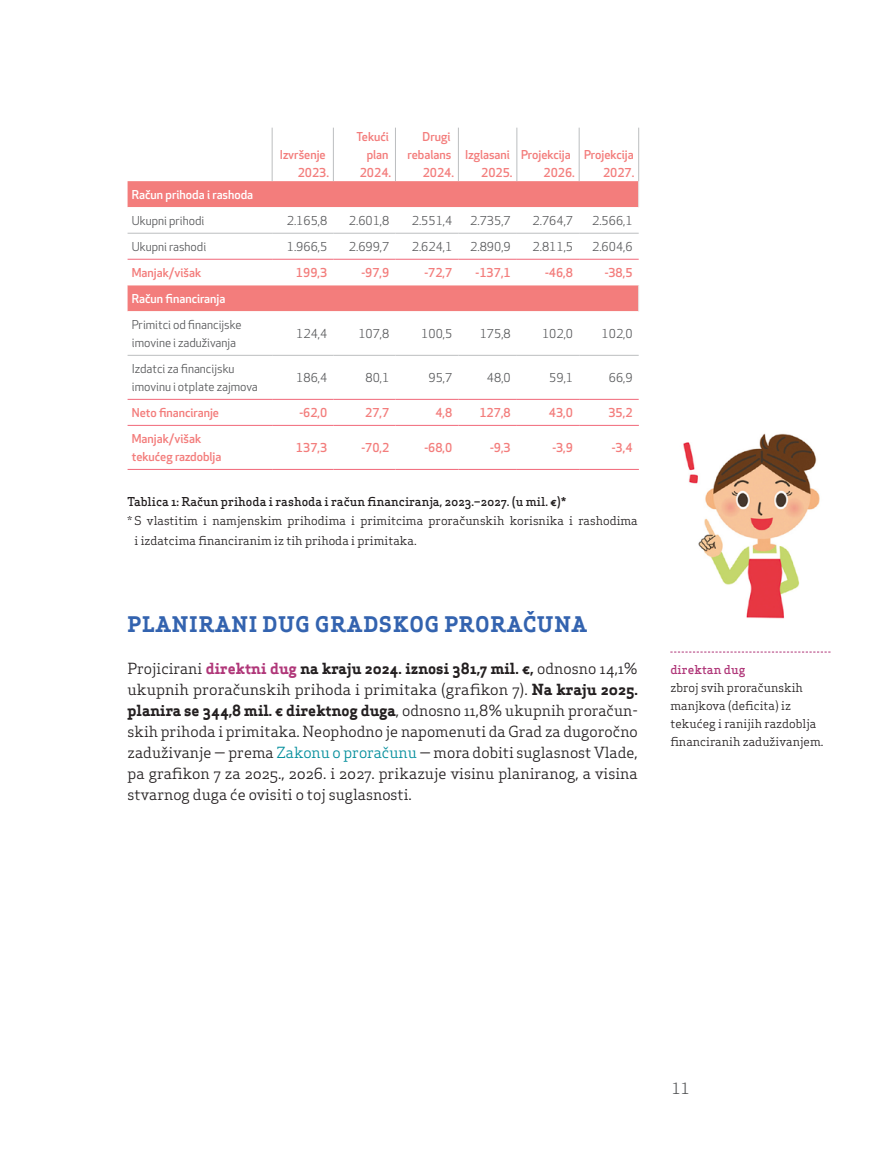
<style>
.page{position:relative;width:893px;height:1170px;background:#fff}
.page>*{position:absolute;margin:0;border:0;box-sizing:border-box;transform-origin:0 0}
.t1{font:700 21px "Apex Serif";letter-spacing:.05em;color:#3363af}
.t2{font:15px/21px "Apex Serif";color:#231f20;text-align:justify}
.t3{font:15px "Apex Serif";color:#58595b}
.t4{font:12px/18px "Apex New";color:#58595b}
.t5{font:500 12px/18px "Apex New";color:#f37d7c;text-align:right}
.t6{font:12px/18px "Apex Serif";color:#231f20}
.t7{font:500 12px "Apex Serif";color:#231f20}
.t8{font:500 12px "Apex New";color:#fff}
.t9{font:500 12px "Apex Serif";color:#b03779}
.s1{font-weight:700;color:#b03779}
.s2{font-weight:700}
.s3{color:#008d9b}
</style>
<div class="page">
<div style="left:128px;top:181px;width:510px;height:26px;background:#f37d7c"></div>
<svg style="left:128px;top:207px;width:511px;height:52px"></svg>
<svg style="left:128px;top:285px;width:511px;height:140px"></svg>
<svg style="left:638px;top:181px;width:1px;height:26px"></svg>
<svg style="left:638px;top:285px;width:1px;height:26px"></svg>
<hr style="left:128px;top:259px;width:144px;height:1px;background:#f16778">
<hr style="left:272px;top:259px;width:61px;height:1px;background:#f16778">
<hr style="left:333px;top:259px;width:62px;height:1px;background:#f16778">
<hr style="left:395px;top:259px;width:63px;height:1px;background:#f16778">
<hr style="left:458px;top:259px;width:59px;height:1px;background:#f16778">
<hr style="left:517px;top:259px;width:62px;height:1px;background:#f16778">
<hr style="left:579px;top:259px;width:60px;height:1px;background:#f16778">
<hr style="left:128px;top:399px;width:144px;height:1px;background:#f16778">
<hr style="left:272px;top:399px;width:61px;height:1px;background:#f16778">
<hr style="left:333px;top:399px;width:62px;height:1px;background:#f16778">
<hr style="left:395px;top:399px;width:63px;height:1px;background:#f16778">
<hr style="left:458px;top:399px;width:59px;height:1px;background:#f16778">
<hr style="left:517px;top:399px;width:62px;height:1px;background:#f16778">
<hr style="left:579px;top:399px;width:60px;height:1px;background:#f16778">
<hr style="left:128px;top:425px;width:144px;height:1px;background:#f16778">
<hr style="left:272px;top:425px;width:61px;height:1px;background:#f16778">
<hr style="left:333px;top:425px;width:62px;height:1px;background:#f16778">
<hr style="left:395px;top:425px;width:63px;height:1px;background:#f16778">
<hr style="left:458px;top:425px;width:59px;height:1px;background:#f16778">
<hr style="left:517px;top:425px;width:62px;height:1px;background:#f16778">
<hr style="left:579px;top:425px;width:60px;height:1px;background:#f16778">
<hr style="left:128px;top:469px;width:144px;height:1px;background:#f16778">
<hr style="left:272px;top:469px;width:61px;height:1px;background:#f16778">
<hr style="left:333px;top:469px;width:62px;height:1px;background:#f16778">
<hr style="left:395px;top:469px;width:63px;height:1px;background:#f16778">
<hr style="left:458px;top:469px;width:59px;height:1px;background:#f16778">
<hr style="left:517px;top:469px;width:62px;height:1px;background:#f16778">
<hr style="left:579px;top:469px;width:60px;height:1px;background:#f16778">
<hr style="left:272px;top:128px;width:1px;height:53px;background:#bcbec0">
<hr style="left:333px;top:128px;width:1px;height:53px;background:#bcbec0">
<hr style="left:395px;top:128px;width:1px;height:53px;background:#bcbec0">
<hr style="left:458px;top:128px;width:1px;height:53px;background:#bcbec0">
<hr style="left:517px;top:128px;width:1px;height:53px;background:#bcbec0">
<hr style="left:579px;top:128px;width:1px;height:53px;background:#bcbec0">
<hr style="left:638px;top:128px;width:1px;height:53px;background:#bcbec0">
<hr style="left:128px;top:233px;width:144px;height:1px;background:#bcbec0">
<hr style="left:272px;top:233px;width:61px;height:1px;background:#bcbec0">
<hr style="left:333px;top:233px;width:62px;height:1px;background:#bcbec0">
<hr style="left:395px;top:233px;width:63px;height:1px;background:#bcbec0">
<hr style="left:458px;top:233px;width:59px;height:1px;background:#bcbec0">
<hr style="left:517px;top:233px;width:62px;height:1px;background:#bcbec0">
<hr style="left:579px;top:233px;width:60px;height:1px;background:#bcbec0">
<hr style="left:128px;top:355px;width:144px;height:1px;background:#bcbec0">
<hr style="left:272px;top:355px;width:61px;height:1px;background:#bcbec0">
<hr style="left:333px;top:355px;width:62px;height:1px;background:#bcbec0">
<hr style="left:395px;top:355px;width:63px;height:1px;background:#bcbec0">
<hr style="left:458px;top:355px;width:59px;height:1px;background:#bcbec0">
<hr style="left:517px;top:355px;width:62px;height:1px;background:#bcbec0">
<hr style="left:579px;top:355px;width:60px;height:1px;background:#bcbec0">
<img style="left:683px;top:433px;width:137px;height:186px">
<svg style="left:670px;top:651px;width:160px;height:1px"></svg>
<p class="t5" style="left:280px;top:145px;width:51px">Izvršenje<br>2023.</p>
<p class="t5" style="left:356px;top:127px;width:36px">Tekući plan<br>2024.</p>
<p class="t5" style="left:423px;top:127px;width:29px">Drugi</p>
<p class="t5" style="left:407px;top:145px;width:45px">rebalans</p>
<p class="t5" style="left:423px;top:163px;width:33px">2024.</p>
<p class="t5" style="left:465px;top:145px;width:49px">Izglasani<br>2025.</p>
<p class="t5" style="left:543px;top:145px;width:33px;text-align:left;text-indent:-22px">Projekcija<br>2026.</p>
<p class="t5" style="left:584px;top:145px;width:52px">Projekcija<br>2027.</p>
<p class="t8" style="left:132px;top:186px;width:123px">Račun prihoda i rashoda</p>
<p class="t4" style="left:132px;top:211px;width:74px">Ukupni prihodi</p>
<p class="t4" style="left:287px;top:211px;width:42px">2.165,8</p>
<p class="t4" style="left:349px;top:211px;width:42px">2.601,8</p>
<p class="t4" style="left:412px;top:211px;width:42px">2.551,4</p>
<p class="t4" style="left:470px;top:211px;width:42px">2.735,7</p>
<p class="t4" style="left:533px;top:211px;width:42px">2.764,7</p>
<p class="t4" style="left:592px;top:211px;width:42px">2.566,1</p>
<p class="t4" style="left:132px;top:237px;width:76px">Ukupni rashodi</p>
<p class="t4" style="left:287px;top:237px;width:42px">1.966,5</p>
<p class="t4" style="left:349px;top:237px;width:42px">2.699,7</p>
<p class="t4" style="left:412px;top:237px;width:42px">2.624,1</p>
<p class="t4" style="left:470px;top:237px;width:42px">2.890,9</p>
<p class="t4" style="left:533px;top:237px;width:42px">2.811,5</p>
<p class="t4" style="left:592px;top:237px;width:42px">2.604,6</p>
<p class="t5" style="left:132px;top:263px;width:71px">Manjak/višak</p>
<p class="t5" style="left:296px;top:263px;width:33px">199,3</p>
<p class="t5" style="left:361px;top:263px;width:30px">-97,9</p>
<p class="t5" style="left:424px;top:263px;width:30px">-72,7</p>
<p class="t5" style="left:476px;top:263px;width:37px">-137,1</p>
<p class="t5" style="left:545px;top:263px;width:30px">-46,8</p>
<p class="t5" style="left:605px;top:263px;width:30px">-38,5</p>
<p class="t8" style="left:132px;top:290px;width:95px">Račun financiranja</p>
<p class="t4" style="left:132px;top:315px;width:111px">Primitci od financijske imovine i zaduživanja</p>
<p class="t4" style="left:296px;top:324px;width:33px">124,4</p>
<p class="t4" style="left:358px;top:324px;width:33px">107,8</p>
<p class="t4" style="left:421px;top:324px;width:33px">100,5</p>
<p class="t4" style="left:480px;top:324px;width:33px">175,8</p>
<p class="t4" style="left:542px;top:324px;width:33px">102,0</p>
<p class="t4" style="left:602px;top:324px;width:33px">102,0</p>
<p class="t4" style="left:132px;top:359px;width:128px">Izdatci za financijsku imovinu i otplate zajmova</p>
<p class="t4" style="left:296px;top:368px;width:33px">186,4</p>
<p class="t4" style="left:366px;top:368px;width:25px">80,1</p>
<p class="t4" style="left:428px;top:368px;width:25px">95,7</p>
<p class="t4" style="left:487px;top:368px;width:25px">48,0</p>
<p class="t4" style="left:549px;top:368px;width:25px">59,1</p>
<p class="t4" style="left:609px;top:368px;width:25px">66,9</p>
<p class="t5" style="left:132px;top:403px;width:89px">Neto financiranje</p>
<p class="t5" style="left:299px;top:403px;width:30px">-62,0</p>
<p class="t5" style="left:365px;top:403px;width:26px">27,7</p>
<p class="t5" style="left:435px;top:403px;width:19px">4,8</p>
<p class="t5" style="left:479px;top:403px;width:33px">127,8</p>
<p class="t5" style="left:549px;top:403px;width:26px">43,0</p>
<p class="t5" style="left:608px;top:403px;width:26px">35,2</p>
<p class="t5" style="left:132px;top:429px;width:91px;text-align:left">Manjak/višak tekućeg razdoblja</p>
<p class="t5" style="left:296px;top:438px;width:33px">137,3</p>
<p class="t5" style="left:361px;top:438px;width:30px">-70,2</p>
<p class="t5" style="left:424px;top:438px;width:30px">-68,0</p>
<p class="t5" style="left:490px;top:438px;width:22px">-9,3</p>
<p class="t5" style="left:552px;top:438px;width:22px">-3,9</p>
<p class="t5" style="left:612px;top:438px;width:22px">-3,4</p>
<p class="t7" style="left:128px;top:493px;width:440px">Tablica 1: Račun prihoda i rashoda i račun financiranja, 2023.–2027. (u mil. €)*</p>
<p class="t6" style="left:135px;top:511px;width:505px;line-height:19.5px;text-indent:-7px">* S vlastitim i namjenskim prihodima i primitcima proračunskih korisnika i rashodima i izdatcima financiranim iz tih prihoda i primitaka.</p>
<h1 class="t1" style="left:128px;top:610px;width:461px">PLANIRANI DUG GRADSKOG PRORAČUNA</h1>
<p class="t2" style="left:128px;top:657px;width:512px">Projicirani <span class="s1">direktni dug</span> <span class="s2">na kraju 2024. iznosi 381,7 mil. €,</span> odnosno 14,1% ukupnih proračunskih prihoda i primitaka (grafikon 7). <span class="s2">Na kraju 2025. planira se 344,8 mil. € direktnog duga</span>, odnosno 11,8% ukupnih proračun&shy;skih prihoda i primitaka. Neophodno je napomenuti da Grad za dugoročno zaduživanje — prema <span class="s3">Zakonu o proračunu</span> — mora dobiti suglasnost Vlade, pa grafikon 7 za 2025., 2026. i 2027. prikazuje visinu planiranog, a visina stvarnog duga će ovisiti o toj suglasnosti.</p>
<p class="t9" style="left:670px;top:661px;width:76px">direktan dug</p>
<p class="t6" style="left:670px;top:678px;width:155px">zbroj svih proračunskih manjkova (deficita) iz tekućeg i ranijih razdoblja financiranih zaduživanjem.</p>
<p class="t3" style="left:672px;top:1078px;width:19px">11</p>
</div>
